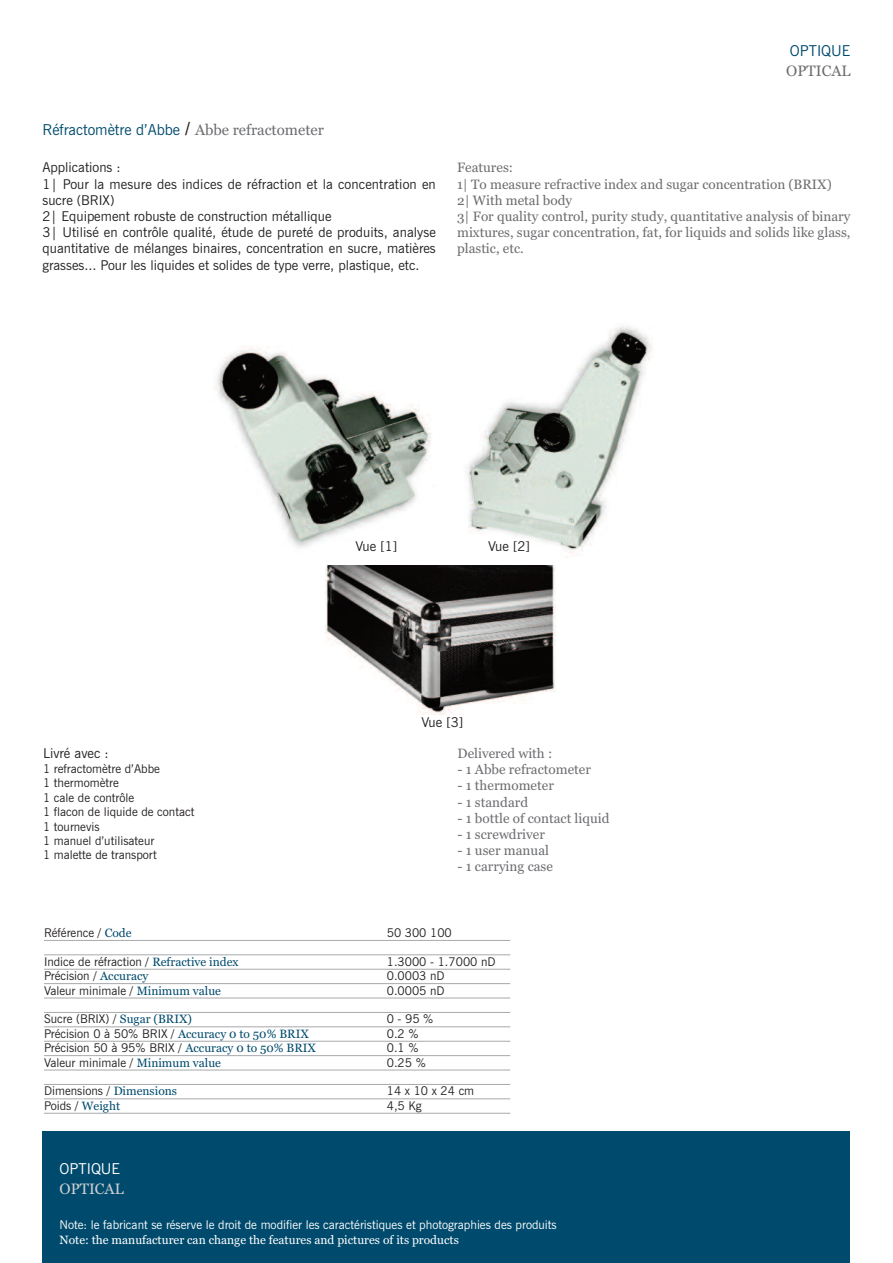
<style>
.page{position:relative;width:893px;height:1263px;background:#fff}
.page>*{position:absolute;margin:0;border:0;box-sizing:border-box;transform-origin:0 0}
.t1{font:15px "News Gothic";color:#004b6d}
.t2{font:15px "Georgia";color:#6c6d70}
.t3{font:15px "News Gothic";color:#fff}
.t4{font:15px "Georgia";color:#cfd0d2}
.t5{font:13.5px/16.2px "News Gothic";color:#231f20}
.t6{font:13.5px/16.2px "Georgia";color:#6c6d70}
.t7{font:12px/14.4px "News Gothic";color:#231f20}
.t8{font:12px "News Gothic";color:#fff}
.t9{font:12px "Georgia";color:#fff}
.t10{font:12px "News Gothic";letter-spacing:.3em;color:#231f20}
.s1{font-family:"Arial";font-size:18px;color:#231f20}
.s2{font-family:"Georgia";color:#6c6d70}
.s3{font-family:"Georgia";color:#004b6d}
</style>
<div class="page">
<div style="left:43px;top:1131px;width:807px;height:132px;background:#004b6d"></div>
<hr style="left:44px;top:940px;width:466px;height:1px;background:#a8a9ad">
<hr style="left:44px;top:954px;width:466px;height:1px;background:#a8a9ad">
<hr style="left:44px;top:969px;width:466px;height:1px;background:#a8a9ad">
<hr style="left:44px;top:983px;width:466px;height:1px;background:#a8a9ad">
<hr style="left:44px;top:998px;width:466px;height:1px;background:#a8a9ad">
<hr style="left:44px;top:1012px;width:466px;height:1px;background:#a8a9ad">
<hr style="left:44px;top:1026px;width:466px;height:1px;background:#a8a9ad">
<hr style="left:44px;top:1041px;width:466px;height:1px;background:#a8a9ad">
<hr style="left:44px;top:1055px;width:466px;height:1px;background:#a8a9ad">
<hr style="left:44px;top:1070px;width:466px;height:1px;background:#a8a9ad">
<hr style="left:44px;top:1084px;width:466px;height:1px;background:#a8a9ad">
<hr style="left:44px;top:1098px;width:466px;height:1px;background:#a8a9ad">
<hr style="left:44px;top:1113px;width:466px;height:1px;background:#a8a9ad">
<img style="left:214px;top:346px;width:221px;height:202px">
<img style="left:467px;top:326px;width:186px;height:231px">
<img style="left:325px;top:566px;width:231px;height:148px">
<p class="t1" style="left:43px;top:121px;width:283px">Réfractomètre d’Abbe <span class="s1">/</span> <span class="s2">Abbe refractometer</span></p>
<p class="t1" style="left:790px;top:42px;width:62px">OPTIQUE</p>
<p class="t2" style="left:786px;top:62px;width:66px">OPTICAL</p>
<p class="t5" style="left:43px;top:160px;width:395px">Applications :<br>1| Pour la mesure des indices de réfraction et la concentration en sucre (BRIX)<br>2| Equipement robuste de construction métallique<br>3| Utilisé en contrôle qualité, étude de pureté de produits, analyse quantitative de mélanges binaires, concentration en sucre, matières grasses... Pour les liquides et solides de type verre, plastique, etc.</p>
<p class="t6" style="left:457px;top:160px;width:395px">Features:<br>1| To measure refractive index and sugar concentration (BRIX)<br>2| With metal body<br>3| For quality control, purity study, quantitative analysis of binary mixtures, sugar concentration, fat, for liquids and solids like glass, plastic, etc.</p>
<p class="t5" style="left:355px;top:538px;width:43px">Vue [1]</p>
<p class="t5" style="left:488px;top:538px;width:43px">Vue [2]</p>
<p class="t5" style="left:43px;top:745px;width:67px">Livré avec :</p>
<p class="t7" style="left:43px;top:762px;width:153px">1 refractomètre d’Abbe<br>1 thermomètre<br>1 cale de contrôle<br>1 flacon de liquide de contact<br>1 tournevis<br>1 manuel d’utilisateur<br>1 malette de transport</p>
<p class="t5" style="left:421px;top:714px;width:43px">Vue [3]</p>
<p class="t6" style="left:458px;top:745px;width:96px">Delivered with :</p>
<p class="t6" style="left:458px;top:761px;width:135px">- 1 Abbe refractometer</p>
<p class="t6" style="left:458px;top:777px;width:98px">- 1 thermometer</p>
<p class="t6" style="left:458px;top:794px;width:72px">- 1 standard</p>
<p class="t6" style="left:458px;top:810px;width:153px">- 1 bottle of contact liquid</p>
<p class="t6" style="left:458px;top:826px;width:89px">- 1 screwdriver</p>
<p class="t6" style="left:458px;top:842px;width:93px">- 1 user manual</p>
<p class="t6" style="left:458px;top:858px;width:97px">- 1 carrying case</p>
<p class="t7" style="left:44px;top:926px;width:89px">Référence / <span class="s3">Code</span></p>
<p class="t7" style="left:387px;top:926px;width:67px">50 300 100</p>
<p class="t7" style="left:44px;top:954px;width:196px">Indice de réfraction / <span class="s3">Refractive index</span></p>
<p class="t7" style="left:387px;top:954px;width:110px">1.3000 - 1.7000 nD</p>
<p class="t7" style="left:44px;top:969px;width:106px">Précision / <span class="s3">Accuracy</span></p>
<p class="t7" style="left:387px;top:969px;width:59px">0.0003 nD</p>
<p class="t7" style="left:44px;top:983px;width:179px">Valeur minimale / <span class="s3">Minimum value</span></p>
<p class="t7" style="left:387px;top:983px;width:59px">0.0005 nD</p>
<p class="t7" style="left:44px;top:1012px;width:150px">Sucre (BRIX) / <span class="s3">Sugar (BRIX)</span></p>
<p class="t7" style="left:387px;top:1012px;width:48px">0-95%</p>
<p class="t7" style="left:44px;top:1026px;width:266px">Précision 0 à 50% BRIX / <span class="s3">Accuracy 0 to 50% BRIX</span></p>
<p class="t7" style="left:387px;top:1026px;width:33px">0.2 %</p>
<p class="t7" style="left:44px;top:1041px;width:274px">Précision 50 à 95% BRIX / <span class="s3">Accuracy 0 to 50% BRIX</span></p>
<p class="t7" style="left:387px;top:1041px;width:33px">0.1 %</p>
<p class="t7" style="left:44px;top:1055px;width:179px">Valeur minimale / <span class="s3">Minimum value</span></p>
<p class="t7" style="left:387px;top:1055px;width:41px">0.25 %</p>
<p class="t7" style="left:44px;top:1084px;width:135px">Dimensions / <span class="s3">Dimensions</span></p>
<p class="t10" style="left:387px;top:1084px;width:89px">14x10x24cm</p>
<p class="t7" style="left:44px;top:1098px;width:78px">Poids / <span class="s3">Weight</span></p>
<p class="t7" style="left:387px;top:1098px;width:36px">4,5 Kg</p>
<p class="t3" style="left:60px;top:1160px;width:62px">OPTIQUE</p>
<p class="t4" style="left:60px;top:1180px;width:66px">OPTICAL</p>
<p class="t8" style="left:60px;top:1218px;width:499px">Note: le fabricant se réserve le droit de modifier les caractéristiques et photographies des produits</p>
<p class="t9" style="left:60px;top:1232px;width:401px">Note: the manufacturer can change the features and pictures of its products</p>
</div>
